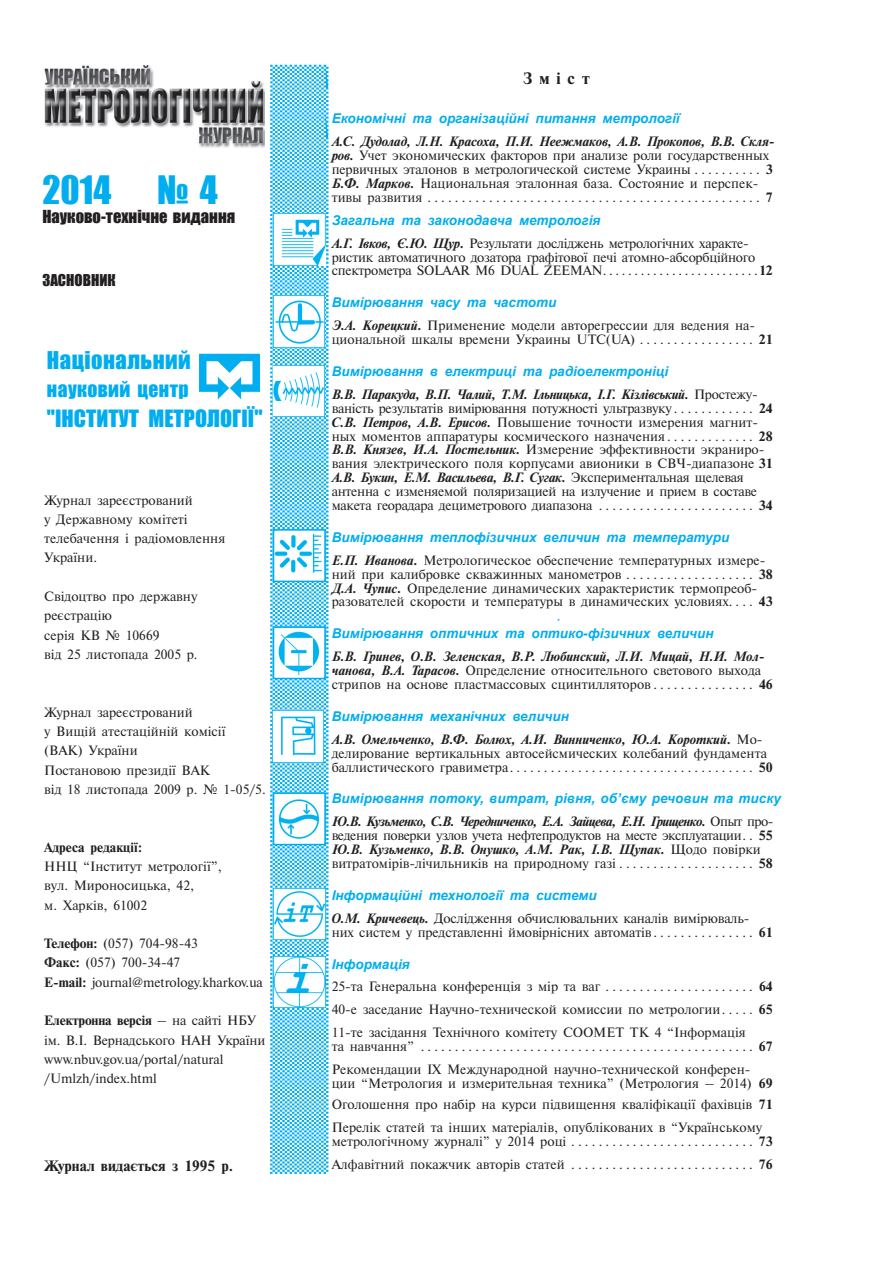
<style>
.page{position:relative;width:893px;height:1263px;background:#fff}
.page>*{position:absolute;margin:0;border:0;box-sizing:border-box;transform-origin:0 0}
.t1{font:36px "Impact";color:#00aeef}
.t2{font:22.5px "Impact";letter-spacing:.02em;color:#00aeef}
.t3{font:21.9px "Impact";letter-spacing:.005em;color:#00aeef}
.t4{font:19.5px "Impact";letter-spacing:.02em;color:#00aeef}
.t5{font:16.5px "Impact";color:#231f20}
.t6{font:700 16.5px "Newton C";color:#231f20}
.t7{font:700 15px "Newton C";color:#231f20}
.t8{font:15px "Impact";color:#231f20}
.t9{font:13.5px/14px "Newton C";color:#231f20}
.t10{font:italic 700 13.5px "Arial";color:#00aeef}
.t11{font:13.5px/14px "Newton C";letter-spacing:-.03em;color:#231f20}
.t12{font:13.5px/14px "Newton C";letter-spacing:-.02em;color:#231f20}
.t13{font:700 13.5px "Newton C";color:#231f20}
.s1{font-weight:700}
.s2{font-weight:700;font-style:italic}
</style>
<div class="page">
<svg style="left:270px;top:65px;width:58px;height:1109px"></svg>
<img style="left:44px;top:65px;width:220px;height:82px">
<svg style="left:199px;top:354px;width:61px;height:45px"></svg>
<img style="left:273px;top:214px;width:52px;height:51px">
<img style="left:273px;top:365px;width:51px;height:52px">
<img style="left:272px;top:711px;width:52px;height:51px">
<img style="left:274px;top:888px;width:51px;height:52px">
<img style="left:274px;top:956px;width:51px;height:52px">
<img style="left:273px;top:296px;width:52px;height:51px">
<img style="left:276px;top:532px;width:47px;height:47px">
<div style="left:273px;top:529px;width:53px;height:53px;border:2px solid #00aeef"></div>
<img style="left:276px;top:629px;width:47px;height:47px">
<div style="left:273px;top:626px;width:53px;height:53px;border:2px solid #00aeef"></div>
<img style="left:276px;top:795px;width:47px;height:47px">
<div style="left:273px;top:792px;width:53px;height:53px;border:2px solid #00aeef"></div>
<h1 class="t1" style="left:42px;top:168px;width:71px">2014</h1>
<h1 class="t1" style="left:157px;top:168px;width:62px">№ 4</h1>
<p class="t5" style="left:42px;top:206px;width:194px">Науково-технічне видання</p>
<p class="t8" style="left:42px;top:271px;width:75px">ЗАСНОВНИК</p>
<h2 class="t2" style="left:47px;top:346px;width:145px">Національний</h2>
<h3 class="t4" style="left:47px;top:377px;width:143px">науковий центр</h3>
<h3 class="t3" style="left:47px;top:405px;width:217px">"ІНСТИТУТ МЕТРОЛОГІЇ"</h3>
<p class="t9" style="left:44px;top:491px;width:183px;line-height:19.4px">Журнал зареєстрований<br>у Державному комітеті телебачення і радіомовлення<br>України.</p>
<p class="t9" style="left:44px;top:588px;width:155px;line-height:19.4px">Свідоцтво про державну реєстрацію<br>cерія КВ № 10669<br>від 25 листопада 2005 р.</p>
<p class="t9" style="left:44px;top:703px;width:223px;line-height:19.4px">Журнал зареєстрований<br>у Вищій атестаційній комісії (ВАК) України<br>Постановою президії ВАК<br>від 18 листопада 2009 р. № 1-05/5.</p>
<p class="t13" style="left:44px;top:839px;width:99px">Адреса редакції:</p>
<p class="t9" style="left:44px;top:858px;width:179px;line-height:19.4px">ННЦ “Інститут метрології”, вул. Мироносицька, 42,<br>м. Харків, 61002</p>
<p class="t9" style="left:44px;top:935px;width:220px;line-height:19.4px"><span class="s1">Телефон:</span> (057) 704-98-43<br><span class="s1">Факс:</span> (057) 700-34-47<br><span class="s1">Е-mail:</span> journal@metrology.kharkov.ua</p>
<p class="t9" style="left:44px;top:1012px;width:222px;line-height:19.4px"><span class="s1">Електронна версія</span> – на сайті НБУ ім. В.І. Вернадського НАН України www.nbuv.gov.ua/portal/natural /Umlzh/index.html</p>
<p class="t7" style="left:44px;top:1157px;width:191px">Журнал видається з 1995 р.</p>
<p class="t6" style="left:523px;top:69px;width:68px">З м і с т</p>
<p class="t10" style="left:332px;top:111px;width:349px">Економічні та організаційні питання метрології</p>
<p class="t9" style="left:332px;top:136px;width:444px"><span class="s2">А.С. Дудолад, Л.Н. Красоха, П.И. Неежмаков, А.В. Прокопов, В.В. Скля&shy;ров.</span> Учет экономических факторов при анализе роли государственных первичных эталонов в метрологической системе Украины . . . . . . . . . . <span class="s1">3<br></span><span class="s2">Б.Ф. Марков.</span> Национальная эталонная база. Состояние и перспек&shy;тивы развития . . . . . . . . . . . . . . . . . . . . . . . . . . . . . . . . . . . . . . . . . . . . . . . . . <span class="s1">7</span></p>
<p class="t10" style="left:332px;top:213px;width:270px">Загальна та законодавча метрологія</p>
<p class="t12" style="left:332px;top:237px;width:443px"><span class="s2">А.Г. Івков, Є.Ю. Щур.</span> Результати досліджень метрологічних характе&shy;ристик автоматичного дозатора графітової печі атомно-абсорбційного спект рометра SOLAAR М6 DUAL ZEEMAN . . . . . . . . . . . . . . . . . . . . . . . . .<span class="s1">12</span></p>
<p class="t10" style="left:332px;top:295px;width:226px">Вимірювання часу та частоти</p>
<p class="t9" style="left:332px;top:320px;width:443px"><span class="s2">Э.А. Корецкий.</span> Применение модели авторегрессии для ведения на&shy;циональной шкалы времени Украины UTC(UA) . . . . . . . . . . . . . . . . . <span class="s1">21</span></p>
<p class="t10" style="left:332px;top:364px;width:338px">Вимірювання в електриці та радіоелектроніці</p>
<p class="t9" style="left:332px;top:388px;width:443px"><span class="s2">В.В. Паракуда, В.П. Чалий, Т.М. Ільницька, І.Г. Кізлівський.</span> Простежу&shy;ваність результатів вимірювання потужності ультразвуку . . . . . . . . . . . . <span class="s1">24<br></span><span class="s2">С.В. Петров, А.В. Ерисов.</span> Повышение точности измерения магнит - ных моментов аппаратуры космического назначения . . . . . . . . . . . . . <span class="s1">28<br></span><span class="s2">В.В. Князев, И.А. Постельник.</span> Измерение эффективности экраниро&shy;вания электрического поля корпусами авионики в СВЧ-диапазоне <span class="s1">31<br></span><span class="s2">А.В. Букин, Е.М. Васильева, В.Г. Сугак.</span> Экспериментальная щелевая антенна с изменяемой поляризацией на излучение и прием в составе макета георадара дециметрового диапазона . . . . . . . . . . . . . . . . . . . . . . . <span class="s1">34</span></p>
<p class="t10" style="left:332px;top:530px;width:399px">Вимірювання теплофізичних величин та температури</p>
<p class="t9" style="left:332px;top:554px;width:443px"><span class="s2">Е.П. Иванова.</span> Метрологическое обеспечение температурных измере&shy;ний при калибровке скважинных манометров . . . . . . . . . . . . . . . . . . . <span class="s1">38<br></span><span class="s2">Д.А. Чупис.</span> Определение динамических характеристик термопреоб&shy;разователей скорости и температуры в динамических условиях. . . . <span class="s1">43</span></p>
<p class="t10" style="left:332px;top:626px;width:383px">Вимірювання оптичних та оптико-фізичних величин</p>
<p class="t9" style="left:332px;top:651px;width:443px"><span class="s2">Б.В. Гринев, О.В. Зеленская, В.Р. Любинский, Л.И. Мицай, Н.И. Мол&shy;чанова, В.А. Тарасов.</span> Определение относительного светового выхода стрипов на основе пластмассовых сцинтилляторов . . . . . . . . . . . . . . . <span class="s1">46</span></p>
<p class="t10" style="left:332px;top:709px;width:239px">Вимірювання механічних величин</p>
<p class="t9" style="left:332px;top:733px;width:443px"><span class="s2">А.В. Омельченко, В.Ф. Болюх, А.И. Винниченко, Ю.А. Короткий.</span> Мо&shy;делирование вертикальных автосейсмических колебаний фундамента баллистического гравиметра . . . . . . . . . . . . . . . . . . . . . . . . . . . . . . . . . . . . <span class="s1">50</span></p>
<p class="t10" style="left:332px;top:791px;width:451px">Вимірювання потоку, витрат, рівня, об’єму речовин та тиску</p>
<p class="t11" style="left:332px;top:816px;width:443px"><span class="s2">Ю.В. Кузьменко, С.В. Чередниченко, Е.А. Зайцева, Е.Н. Грищенко.</span> Опыт про&shy;ведения поверки узлов учета нефтепродуктов на месте эксплуатации . . <span class="s1">55<br></span><span class="s2">Ю.В. Кузьменко, В.В. Онушко, А.М. Рак, І.В. Щупак.</span> Щодо повірки витратомірів-лічильників на природному газі . . . . . . . . . . . . . . . . . . . . <span class="s1">58</span></p>
<p class="t10" style="left:332px;top:888px;width:267px">Інформаційні технології та системи</p>
<p class="t9" style="left:332px;top:912px;width:443px"><span class="s2">О.М. Кричевець.</span> Дослідження обчислювальних каналів вимірюваль&shy;них систем у представленні ймовірнісних автоматів . . . . . . . . . . . . . . . <span class="s1">61</span></p>
<p class="t10" style="left:332px;top:956px;width:80px">Інформація</p>
<p class="t9" style="left:332px;top:976px;width:443px;line-height:23px;text-align:justify">25-та Генеральна конференція з мір та ваг . . . . . . . . . . . . . . . . . . . . . . <span class="s1">64<br></span>40-е заседание Научно-технической комиссии по метрологии . . . . . <span class="s1">65<br></span>11-те засідання Технічного комітету COOMET ТК 4 “Інформація</p>
<p class="t9" style="left:332px;top:1036px;width:443px;line-height:23px">та навчання” . . . . . . . . . . . . . . . . . . . . . . . . . . . . . . . . . . . . . . . . . . . . . . . . . <span class="s1">67<br></span>Рекомендации IX Международной научно-технической конферен-</p>
<p class="t9" style="left:332px;top:1074px;width:443px;line-height:21.5px">ции “Метрология и измерительная техника” (Метрология – 2014) <span class="s1">69<br></span>Оголошення про набір на курси підвищення кваліфікації фахівців <span class="s1">71</span></p>
<p class="t9" style="left:332px;top:1122px;width:443px">Перелік статей та інших матеріалів, опублікованих в “Українському метрологічному журналі” у 2014 році . . . . . . . . . . . . . . . . . . . . . . . . . . . <span class="s1">73</span></p>
<p class="t9" style="left:332px;top:1158px;width:443px">Алфавітний покажчик авторів статей . . . . . . . . . . . . . . . . . . . . . . . . . . . <span class="s1">76</span></p>
</div>
